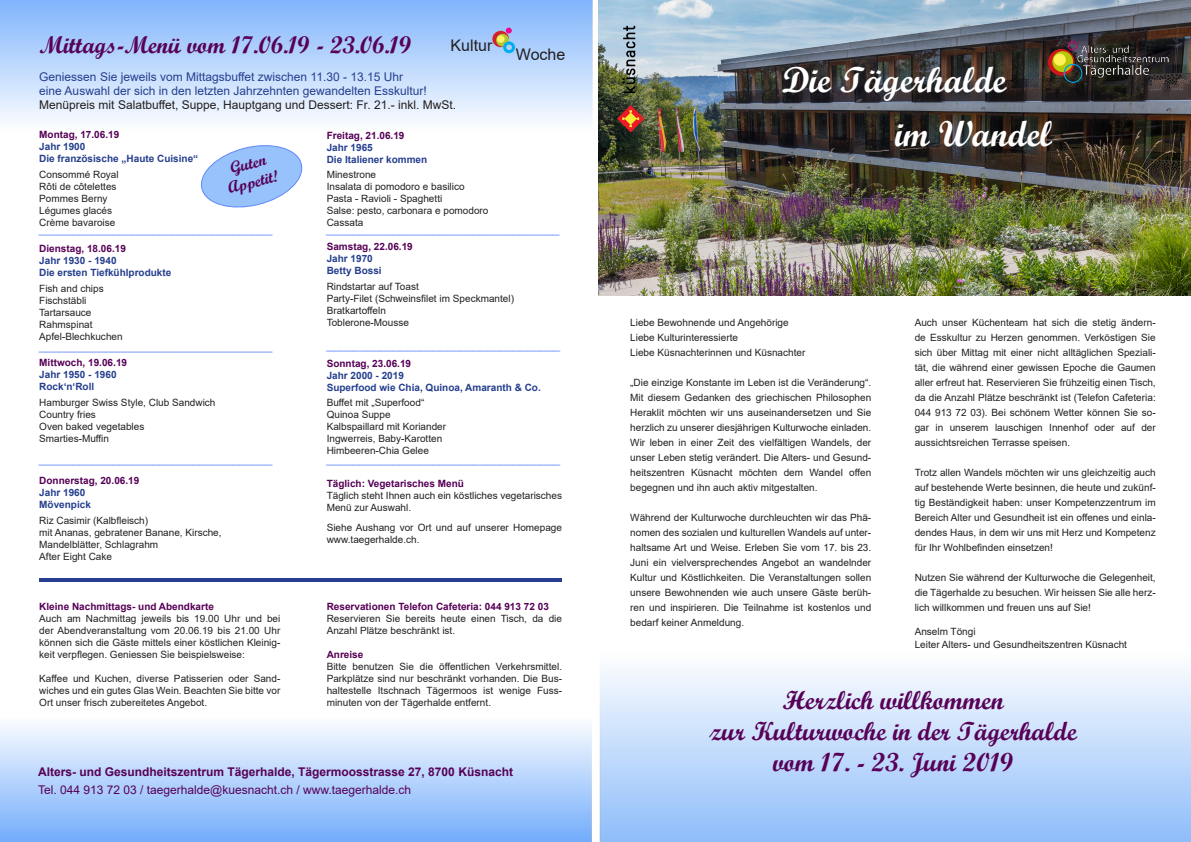
<style>
.page{position:relative;width:1191px;height:842px;background:#fff}
.page>*{position:absolute;margin:0;border:0;box-sizing:border-box;transform-origin:0 0}
.t1{font:36px "Script MT Bold";color:#fff}
.t2{font:26px "Script MT Bold";color:#570157}
.t3{font:24px "Script MT Bold";color:#570157}
.t4{font:16px "Script MT Bold";color:#570157}
.t5{font:16px "Arial";color:#231f20}
.t6{font:12px "Arial";color:#6287f9}
.t7{font:12px/14.4px "Arial";color:#253f8e}
.t8{font:700 12px "Arial";color:#570157}
.t9{font:12px "Arial";color:#231f20}
.t10{font:12px "Arial";color:#570157}
.t11{font:10px/15px "Arial";color:#231f20;text-align:justify}
.t12{font:700 10px "Arial";color:#570157}
.t13{font:700 10px "Arial";color:#253f8e}
</style>
<div class="page">
<img style="left:598px;top:0;width:593px;height:295px">
<svg style="left:0;top:725px;width:592px;height:117px;background:#b2d2fc"></svg>
<svg style="left:600px;top:669px;width:591px;height:173px;background:#c1dafb"></svg>
<svg style="left:0;top:0;width:592px;height:121px;background:#b9d6fd"></svg>
<svg style="left:492px;top:31px;width:17px;height:16px"></svg>
<svg style="left:496px;top:34px;width:13px;height:13px"></svg>
<div style="left:503px;top:42px;width:12px;height:11px;border:3px solid #00aeef;border-radius:50%"></div>
<div style="left:497px;top:35px;width:7px;height:8px;background:#fff463;border-radius:50%"></div>
<svg style="left:506px;top:28px;width:6px;height:5px"></svg>
<hr style="left:39px;top:579px;width:522px;height:3px;background:#253f8e">
<img style="left:1048px;top:42px;width:120px;height:41px">
<svg style="left:622px;top:26px;width:13px;height:67px"></svg>
<svg style="left:617px;top:105px;width:27px;height:27px"></svg>
<svg style="left:201px;top:145px;width:102px;height:63px"></svg>
<p class="t3" style="left:39px;top:30px;width:373px">Mittags-Menü vom 17.06.19 - 23.06.19</p>
<p class="t5" style="left:450px;top:34px;width:43px">Kultur</p>
<p class="t7" style="left:39px;top:69px;width:389px">Geniessen Sie jeweils vom Mittagsbuffet zwischen 11.30 - 13.15 Uhr eine Auswahl der sich in den letzten Jahrzehnten gewandelten Esskultur!</p>
<p class="t9" style="left:39px;top:97px;width:418px">Menüpreis mit Salatbuffet, Suppe, Hauptgang und Dessert: Fr. 21.- inkl. MwSt.</p>
<p class="t5" style="left:516px;top:43px;width:51px">Woche</p>
<p class="t12" style="left:39px;top:128px;width:82px">Montag, 17.06.19</p>
<p class="t13" style="left:39px;top:140px;width:48px">Jahr 1900</p>
<p class="t13" style="left:39px;top:152px;width:160px">Die französische „Haute Cuisine“</p>
<p class="t11" style="left:39px;top:167px;width:81px">Consommé Royal</p>
<p class="t11" style="left:39px;top:179px;width:79px">Rôti de côtelettes</p>
<p class="t11" style="left:39px;top:191px;width:70px">Pommes Berny</p>
<p class="t11" style="left:39px;top:203px;width:74px">Légumes glacés</p>
<p class="t11" style="left:39px;top:215px;width:78px">Crème bavaroise</p>
<p class="t12" style="left:39px;top:242px;width:88px">Dienstag, 18.06.19</p>
<p class="t13" style="left:39px;top:254px;width:79px">Jahr 1930 - 1940</p>
<p class="t13" style="left:39px;top:266px;width:134px">Die ersten Tiefkühlprodukte</p>
<p class="t11" style="left:39px;top:281px;width:66px">Fish and chips</p>
<p class="t11" style="left:39px;top:293px;width:49px">Fischstäbli</p>
<p class="t11" style="left:39px;top:305px;width:54px">Tartarsauce</p>
<p class="t11" style="left:39px;top:317px;width:55px">Rahmspinat</p>
<p class="t11" style="left:39px;top:329px;width:85px">Apfel-Blechkuchen</p>
<p class="t12" style="left:39px;top:356px;width:89px">Mittwoch, 19.06.19</p>
<p class="t13" style="left:39px;top:368px;width:79px">Jahr 1950 - 1960</p>
<p class="t13" style="left:39px;top:380px;width:57px">Rock‘n‘Roll</p>
<p class="t11" style="left:39px;top:395px;width:178px">Hamburger Swiss Style, Club Sandwich</p>
<p class="t11" style="left:39px;top:407px;width:58px">Country fries</p>
<p class="t11" style="left:39px;top:419px;width:107px">Oven baked vegetables</p>
<p class="t11" style="left:39px;top:431px;width:71px">Smarties-Muffin</p>
<p class="t12" style="left:39px;top:473px;width:102px">Donnerstag, 20.06.19</p>
<p class="t13" style="left:39px;top:485px;width:48px">Jahr 1960</p>
<p class="t13" style="left:39px;top:497px;width:53px">Mövenpick</p>
<p class="t11" style="left:39px;top:513px;width:110px">Riz Casimir (Kalbfleisch)</p>
<p class="t11" style="left:39px;top:525px;width:184px">mit Ananas, gebratener Banane, Kirsche,</p>
<p class="t11" style="left:39px;top:537px;width:120px">Mandelblätter, Schlagrahm</p>
<p class="t11" style="left:39px;top:549px;width:74px">After Eight Cake</p>
<p class="t12" style="left:327px;top:128px;width:79px">Freitag, 21.06.19</p>
<p class="t13" style="left:327px;top:140px;width:48px">Jahr 1965</p>
<p class="t13" style="left:327px;top:152px;width:102px">Die Italiener kommen</p>
<p class="t11" style="left:327px;top:167px;width:51px">Minestrone</p>
<p class="t11" style="left:327px;top:179px;width:139px">Insalata di pomodoro e basilico</p>
<p class="t11" style="left:327px;top:191px;width:117px">Pasta - Ravioli - Spaghetti</p>
<p class="t11" style="left:327px;top:203px;width:163px">Salse: pesto, carbonara e pomodoro</p>
<p class="t11" style="left:327px;top:215px;width:38px">Cassata</p>
<p class="t12" style="left:327px;top:240px;width:88px">Samstag, 22.06.19</p>
<p class="t13" style="left:327px;top:252px;width:48px">Jahr 1970</p>
<p class="t13" style="left:327px;top:264px;width:57px">Betty Bossi</p>
<p class="t11" style="left:327px;top:279px;width:94px">Rindstartar auf Toast</p>
<p class="t11" style="left:327px;top:291px;width:189px">Party-Filet (Schweinsfilet im Speckmantel)</p>
<p class="t11" style="left:327px;top:303px;width:61px">Bratkartoffeln</p>
<p class="t11" style="left:327px;top:315px;width:84px">Toblerone-Mousse</p>
<p class="t12" style="left:327px;top:356px;width:86px">Sonntag, 23.06.19</p>
<p class="t13" style="left:327px;top:368px;width:79px">Jahr 2000 - 2019</p>
<p class="t13" style="left:327px;top:380px;width:216px">Superfood wie Chia, Quinoa, Amaranth &amp; Co.</p>
<p class="t11" style="left:327px;top:395px;width:99px">Buffet mit „Superfood“</p>
<p class="t11" style="left:327px;top:407px;width:65px">Quinoa Suppe</p>
<p class="t11" style="left:327px;top:419px;width:121px">Kalbspaillard mit Koriander</p>
<p class="t11" style="left:327px;top:431px;width:117px">Ingwerreis, Baby-Karotten</p>
<p class="t11" style="left:327px;top:443px;width:104px">Himbeeren-Chia Gelee</p>
<p class="t12" style="left:327px;top:476px;width:139px">Täglich: Vegetarisches Menü</p>
<p class="t11" style="left:327px;top:489px;width:237px;line-height:12px">Täglich steht Ihnen auch ein köstliches vegetarisches<br>Menü zur Auswahl.</p>
<p class="t11" style="left:327px;top:521px;width:237px;line-height:12px">Siehe Aushang vor Ort und auf unserer Homepage www.taegerhalde.ch.</p>
<p class="t4" style="left:228px;top:158px;width:38px;rotate:-14deg">Guten</p>
<p class="t4" style="left:226px;top:179px;width:53px;rotate:-14deg">Appetit!</p>
<p class="t6" style="left:326px;top:220px;width:235px">___________________________________</p>
<p class="t6" style="left:39px;top:221px;width:235px">___________________________________</p>
<p class="t6" style="left:39px;top:337px;width:235px">___________________________________</p>
<p class="t6" style="left:327px;top:337px;width:235px">___________________________________</p>
<p class="t6" style="left:39px;top:450px;width:235px">___________________________________</p>
<p class="t6" style="left:326px;top:451px;width:235px">___________________________________</p>
<p class="t12" style="left:39px;top:599px;width:176px">Kleine Nachmittags- und Abendkarte</p>
<p class="t11" style="left:39px;top:612px;width:243px;line-height:12px">Auch am Nachmittag jeweils bis 19.00 Uhr und bei der Abendveranstaltung vom 20.06.19 bis 21.00 Uhr können sich die Gäste mittels einer köstlichen Kleinig&shy;keit verpflegen. Geniessen Sie beispielsweise:</p>
<p class="t11" style="left:39px;top:672px;width:242px;line-height:12px">Kaffee und Kuchen, diverse Patisserien oder Sand&shy;wiches und ein gutes Glas Wein. Beachten Sie bitte vor Ort unser frisch zubereitetes Angebot.</p>
<p class="t12" style="left:327px;top:600px;width:224px">Reservationen Telefon Cafeteria: 044 913 72 03</p>
<p class="t11" style="left:327px;top:613px;width:237px;line-height:12px">Reservieren Sie bereits heute einen Tisch, da die<br>Anzahl Plätze beschränkt ist.</p>
<p class="t12" style="left:327px;top:648px;width:38px">Anreise</p>
<p class="t11" style="left:327px;top:661px;width:237px;line-height:12px">Bitte benutzen Sie die öffentlichen Verkehrsmittel.<br>Parkplätze sind nur beschränkt vorhanden. Die Bus&shy;haltestelle Itschnach Tägermoos ist wenige Fuss&shy;minuten von der Tägerhalde entfernt.</p>
<p class="t8" style="left:38px;top:763px;width:476px">Alters- und Gesundheitszentrum Tägerhalde, Tägermoosstrasse 27, 8700 Küsnacht</p>
<p class="t10" style="left:38px;top:782px;width:375px">Tel. 044 913 72 03 / taegerhalde@kuesnacht.ch / www.taegerhalde.ch</p>
<p class="t1" style="left:782px;top:58px;width:226px">Die Tägerhalde</p>
<p class="t1" style="left:895px;top:112px;width:158px">im Wandel</p>
<p class="t11" style="left:630px;top:315px;width:160px">Liebe Bewohnende und Angehörige</p>
<p class="t11" style="left:630px;top:330px;width:109px">Liebe Kulturinteressierte</p>
<p class="t11" style="left:630px;top:345px;width:177px">Liebe Küsnachterinnen und Küsnachter</p>
<p class="t11" style="left:630px;top:375px;width:242px">„Die einzige Konstante im Leben ist die Veränderung“.<br>Mit diesem Gedanken des griechischen Philosophen Heraklit möchten wir uns auseinandersetzen und Sie herzlich zu unserer diesjährigen Kulturwoche einladen.<br>Wir leben in einer Zeit des vielfältigen Wandels, der unser Leben stetig verändert. Die Alters- und Gesund&shy;heitszentren Küsnacht möchten dem Wandel offen begegnen und ihn auch aktiv mitgestalten.</p>
<p class="t11" style="left:630px;top:510px;width:242px">Während der Kulturwoche durchleuchten wir das Phä&shy;nomen des sozialen und kulturellen Wandels auf unter&shy;haltsame Art und Weise. Erleben Sie vom 17. bis 23.<br>Juni ein vielversprechendes Angebot an wandelnder Kultur und Köstlichkeiten. Die Veranstaltungen sollen unsere Bewohnenden wie auch unsere Gäste berüh&shy;ren und inspirieren. Die Teilnahme ist kostenlos und bedarf keiner Anmeldung.</p>
<p class="t11" style="left:914px;top:314px;width:243px">Auch unser Küchenteam hat sich die stetig ändern&shy;de Esskultur zu Herzen genommen. Verköstigen Sie sich über Mittag mit einer nicht alltäglichen Speziali&shy;tät, die während einer gewissen Epoche die Gaumen aller erfreut hat. Reservieren Sie frühzeitig einen Tisch, da die Anzahl Plätze beschränkt ist (Telefon Cafeteria:<br>044 913 72 03). Bei schönem Wetter können Sie so&shy;gar in unserem lauschigen Innenhof oder auf der aussichtsreichen Terrasse speisen.</p>
<p class="t11" style="left:914px;top:464px;width:243px">Trotz allen Wandels möchten wir uns gleichzeitig auch auf bestehende Werte besinnen, die heute und zukünf&shy;tig Beständigkeit haben: unser Kompetenzzentrum im Bereich Alter und Gesundheit ist ein offenes und einla&shy;dendes Haus, in dem wir uns mit Herz und Kompetenz für Ihr Wohlbefinden einsetzen!</p>
<p class="t11" style="left:914px;top:569px;width:243px">Nutzen Sie während der Kulturwoche die Gelegenheit, die Tägerhalde zu besuchen. Wir heissen Sie alle herz&shy;lich willkommen und freuen uns auf Sie!</p>
<p class="t11" style="left:914px;top:623px;width:62px">Anselm Töngi</p>
<p class="t11" style="left:914px;top:636px;width:214px">Leiter Alters- und Gesundheitszentren Küsnacht</p>
<p class="t2" style="left:782px;top:684px;width:223px">Herzlich willkommen</p>
<p class="t2" style="left:709px;top:715px;width:369px">zur Kulturwoche in der Tägerhalde</p>
<p class="t2" style="left:773px;top:746px;width:242px">vom 17. - 23. Juni 2019</p>
</div>
